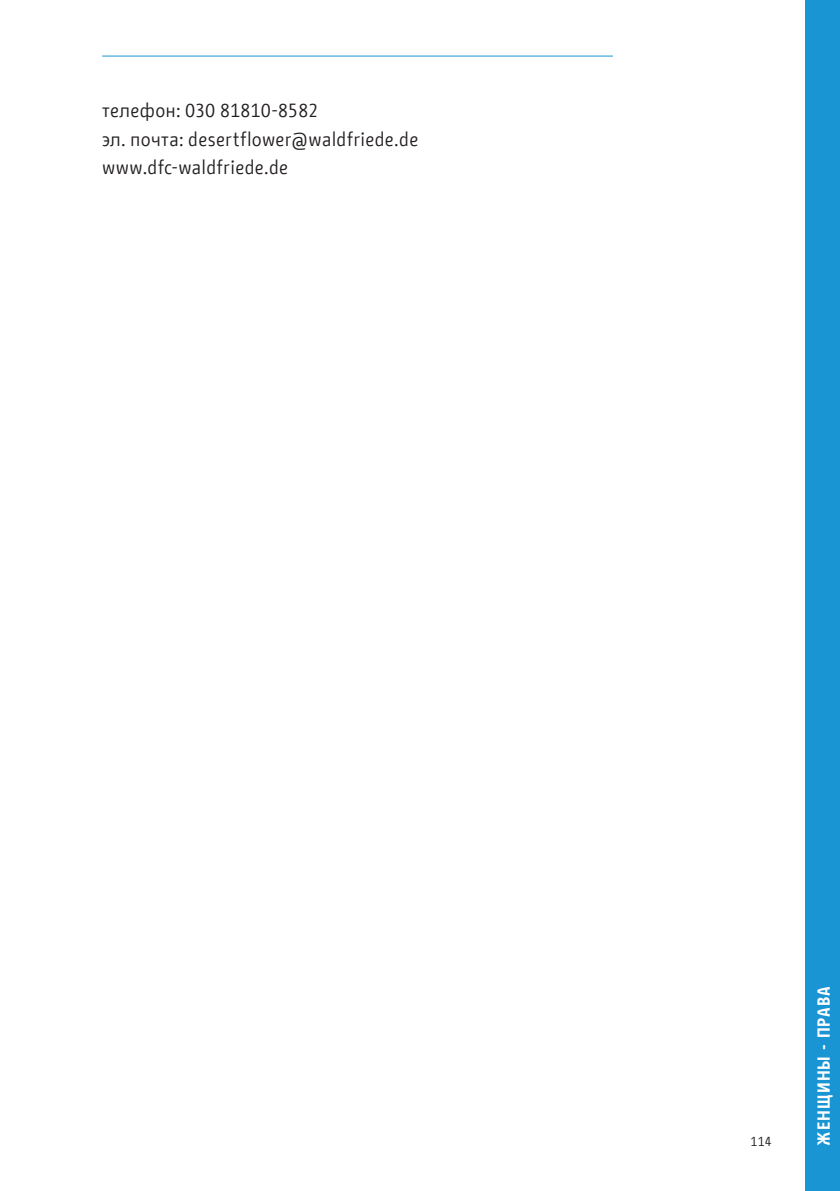
<style>
.page{position:relative;width:840px;height:1191px;background:#fff}
.page>*{position:absolute;margin:0;border:0;box-sizing:border-box;transform-origin:0 0}
.Russisch_-_Copy{font:19px "BMF Change";letter-spacing:.015em;color:#231f20}
.t1{font:700 17.4px "BMF Change";letter-spacing:.055em;color:#fff}
.t2{font:13px "BMF Change";color:#231f20}
</style>
<div class="page">
<hr style="left:102px;top:56px;width:510px;height:1px;background:#1a95d3">
<div style="left:805px;top:0;width:34px;height:1191px;background:#1a95d3"></div>
<p class="Russisch_-_Copy" style="left:102px;top:97px;width:217px">телефон: 030 81810-8582</p>
<p class="Russisch_-_Copy" style="left:102px;top:125px;width:317px">эл. почта: desertflower@waldfriede.de</p>
<p class="Russisch_-_Copy" style="left:102px;top:153px;width:188px">www.dfc-waldfriede.de</p>
<p class="t2" style="left:750px;top:1131px;width:23px">114</p>
<p class="t1" style="left:810px;top:1145px;width:161px;rotate:-90deg">ЖЕНЩИНЫ - ПРАВА</p>
</div>
